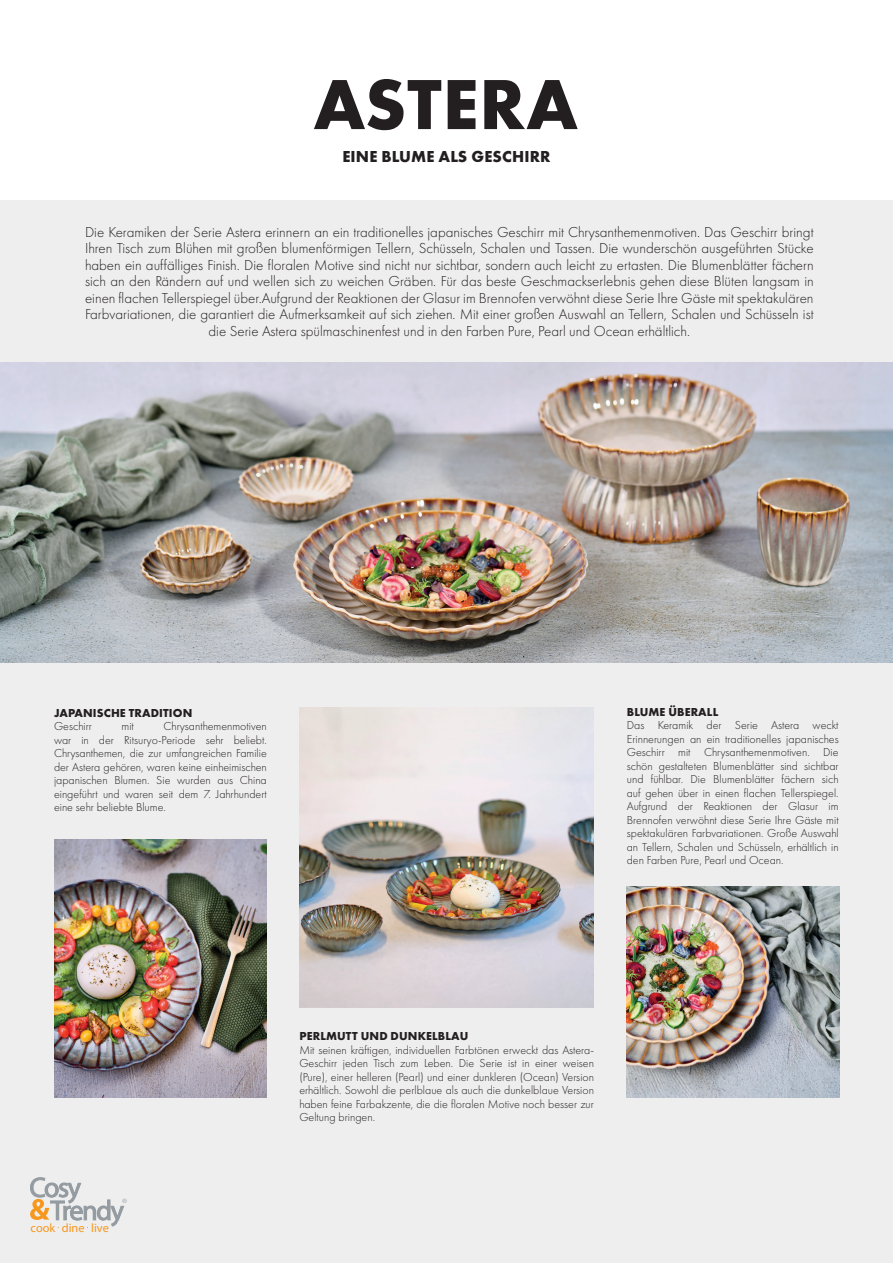
<style>
.page{position:relative;width:893px;height:1263px;background:#fff}
.page>*{position:absolute;margin:0;border:0;box-sizing:border-box;transform-origin:0 0}
.t1{font:700 73.5px "Futura PT";letter-spacing:.01em;color:#231f20}
.t2{font:700 16.5px "Futura PT";letter-spacing:.01em;color:#231f20}
.t3{font:300 15px/16.5px "Futura PT";color:#231f20;text-align:center}
.t4{font:12.3px "Myriad Pro";color:#f7971d}
.t5{font:300 12px/13.5px "Futura PT";color:#231f20;text-align:justify}
.t6{font:700 12px "Futura PT";letter-spacing:.01em;color:#231f20}
</style>
<div class="page">
<div style="left:0;top:662px;width:893px;height:601px;background:#eeeeef"></div>
<div style="left:0;top:200px;width:893px;height:162px;background:#eeeeef"></div>
<img style="left:299px;top:707px;width:295px;height:300px">
<img style="left:54px;top:840px;width:213px;height:257px">
<img style="left:627px;top:887px;width:212px;height:210px">
<img style="left:0;top:362px;width:893px;height:300px">
<svg style="left:30px;top:1177px;width:97px;height:51px"></svg>
<h1 class="t1" style="left:313px;top:57px;width:266px">ASTERA</h1>
<h2 class="t2" style="left:342px;top:146px;width:210px">EINE BLUME ALS GESCHIRR</h2>
<p class="t3" style="left:85px;top:224px;width:730px">Die Keramiken der Serie Astera erinnern an ein traditionelles japanisches Geschirr mit Chrysanthemenmotiven. Das Geschirr bringt Ihren Tisch zum Blühen mit großen blumenförmigen Tellern, Schüsseln, Schalen und Tassen. Die wunderschön ausgeführten Stücke haben ein auffälliges Finish. Die floralen Motive sind nicht nur sichtbar, sondern auch leicht zu ertasten. Die Blumenblätter fächern sich an den Rändern auf und wellen sich zu weichen Gräben. Für das beste Geschmackserlebnis gehen diese Blüten langsam in einen flachen Tellerspiegel über.Aufgrund der Reaktionen der Glasur im Brennofen verwöhnt diese Serie Ihre Gäste mit spektakulären Farbvariationen, die garantiert die Aufmerksamkeit auf sich ziehen. Mit einer großen Auswahl an Tellern, Schalen und Schüsseln ist die Serie Astera spülmaschinenfest und in den Farben Pure, Pearl und Ocean erhältlich.</p>
<p class="t6" style="left:54px;top:705px;width:140px">JAPANISCHE TRADITION</p>
<p class="t5" style="left:54px;top:719px;width:40px">Geschirr</p>
<p class="t5" style="left:122px;top:719px;width:14px">mit</p>
<p class="t5" style="left:54px;top:719px;width:214px;text-indent:109px">Chrysanthemenmotiven war in der Ritsuryo-Periode sehr beliebt.<br>Chrysanthemen, die zur umfangreichen Familie der Astera gehören, waren keine einheimischen japanischen Blumen. Sie wurden aus China eingeführt und waren seit dem 7. Jahrhundert eine sehr beliebte Blume.</p>
<p class="t6" style="left:627px;top:704px;width:93px">BLUME ÜBERALL</p>
<p class="t5" style="left:627px;top:718px;width:213px">Das Keramik der Serie Astera weckt Erinnerungen an ein traditionelles japanisches Geschirr mit Chrysanthemenmotiven. Die schön gestalteten Blumenblätter sind sichtbar und fühlbar. Die Blumenblätter fächern sich auf gehen über in einen flachen Tellerspiegel.<br>Aufgrund der Reaktionen der Glasur im Brennofen verwöhnt diese Serie Ihre Gäste mit spektakulären Farbvariationen. Große Auswahl an Tellern, Schalen und Schüsseln, erhältlich in den Farben Pure, Pearl und Ocean.</p>
<p class="t4" style="left:31px;top:1220px;width:80px">cook dine live</p>
<p class="t6" style="left:299px;top:1028px;width:171px">PERLMUTT UND DUNKELBLAU</p>
<p class="t5" style="left:299px;top:1043px;width:296px">Mit seinen kräftigen, individuellen Farbtönen erweckt das Astera-Geschirr jeden Tisch zum Leben. Die Serie ist in einer weisen (Pure), einer helleren (Pearl) und einer dunkleren (Ocean) Version erhältlich. Sowohl die perlblaue als auch die dunkelblaue Version haben feine Farbakzente, die die floralen Motive noch besser zur Geltung bringen.</p>
</div>
